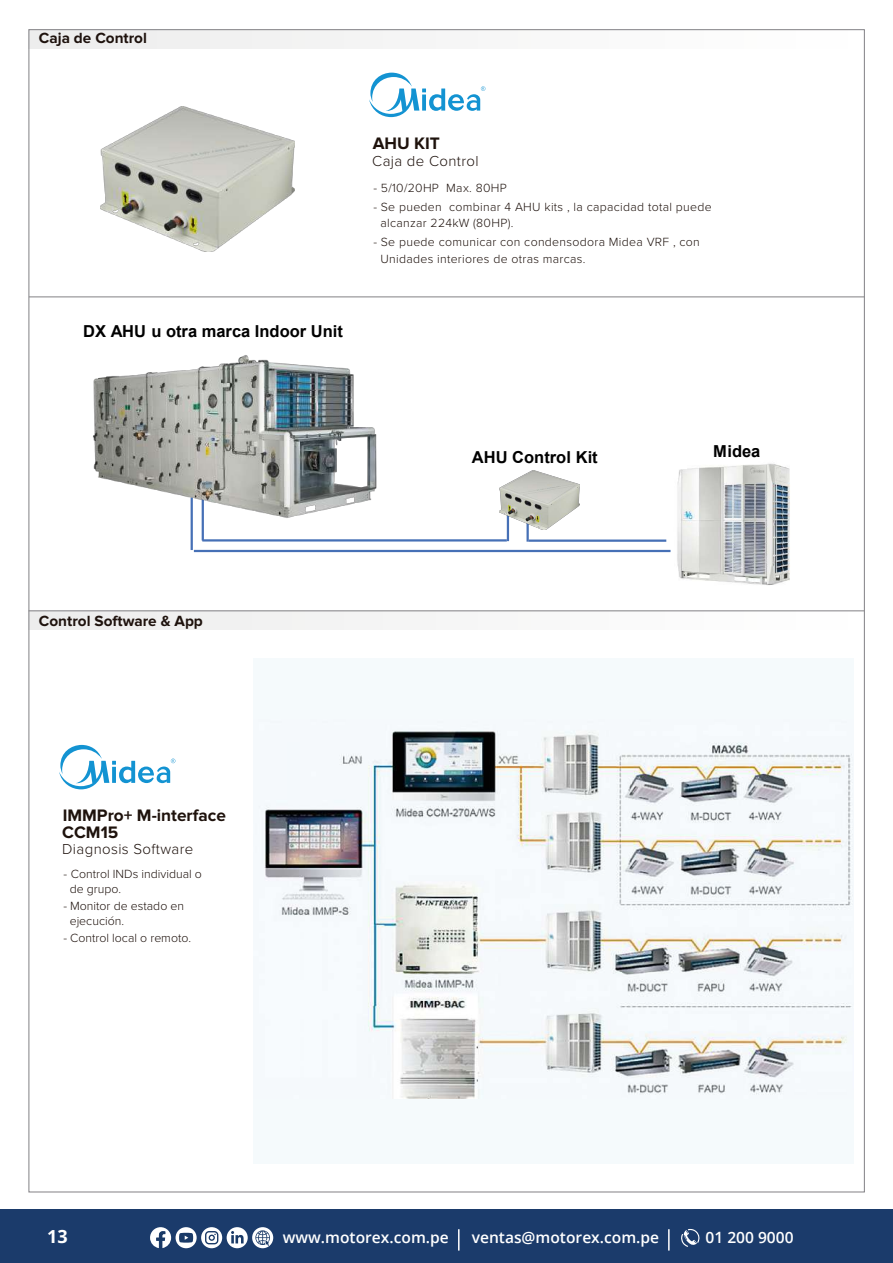
<style>
.page{position:relative;width:893px;height:1263px;background:#fff}
.page>*{position:absolute;margin:0;border:0;box-sizing:border-box;transform-origin:0 0}
.t1{font:700 18px "Open Sans";color:#fff}
.t2{font:700 17.25px "Proxima Nova";color:#1e120c}
.t3{font:700 16.5px "Arial";color:#000}
.t4{font:600 15.6px "Open Sans";color:#fff}
.t5{font:700 15.3px "Proxima Nova";color:#1e120d}
.t6{font:300 15px "Proxima Nova";letter-spacing:.025em;color:#1e120d}
.t7{font:300 12.3px/16.5px "Proxima Nova";letter-spacing:.025em;color:#1e120d}
.t8{font:300 12.3px/15px "Proxima Nova";color:#1e120d}
</style>
<div class="page">
<div style="left:0;top:1209px;width:893px;height:54px;background:#1b3b6b"></div>
<svg style="left:201px;top:1227px;width:21px;height:21px"></svg>
<div style="left:252px;top:1227px;width:21px;height:21px;background:#fff;border-radius:50%"></div>
<div style="left:227px;top:1227px;width:21px;height:21px;background:#fff;border-radius:50%"></div>
<svg style="left:231px;top:1231px;width:13px;height:12px"></svg>
<svg style="left:176px;top:1227px;width:21px;height:21px"></svg>
<svg style="left:179px;top:1233px;width:14px;height:9px"></svg>
<svg style="left:150px;top:1227px;width:21px;height:21px"></svg>
<svg style="left:255px;top:1230px;width:15px;height:16px"></svg>
<svg style="left:205px;top:1231px;width:13px;height:13px"></svg>
<hr style="left:458px;top:1229px;width:2px;height:21px;background:#fff">
<hr style="left:668px;top:1229px;width:2px;height:21px;background:#fff">
<svg style="left:681px;top:1229px;width:19px;height:18px"></svg>
<hr style="left:29px;top:297px;width:835px;height:1px;background:#828185">
<div style="left:253px;top:659px;width:601px;height:505px;background:#f5fafc"></div>
<div style="left:29px;top:611px;width:835px;height:18px;background:#f6f6f6"></div>
<div style="left:29px;top:30px;width:835px;height:18px;background:#f6f6f6"></div>
<hr style="left:29px;top:610px;width:835px;height:1px;background:#828185">
<svg style="left:369px;top:73px;width:116px;height:44px"></svg>
<svg style="left:59px;top:745px;width:116px;height:44px"></svg>
<img style="left:100px;top:107px;width:195px;height:144px">
<img style="left:648px;top:463px;width:142px;height:122px">
<svg style="left:191px;top:498px;width:479px;height:54px"></svg>
<img style="left:500px;top:470px;width:79px;height:59px">
<img style="left:93px;top:355px;width:308px;height:186px">
<img style="left:264px;top:731px;width:588px;height:368px">
<p class="t5" style="left:39px;top:29px;width:109px">Caja de Control</p>
<h3 class="t3" style="left:83px;top:319px;width:261px">DX AHU u otra marca Indoor Unit</h3>
<h2 class="t2" style="left:373px;top:133px;width:69px">AHU KIT</h2>
<p class="t7" style="left:373px;top:179px;width:135px">- 5/10/20HP Max. 80HP</p>
<p class="t6" style="left:372px;top:149px;width:108px">Caja de Control</p>
<p class="t7" style="left:380px;top:198px;width:333px;text-indent:-7px">- Se pueden combinar 4 AHU kits , la capacidad total puede alcanzar 224kW (80HP).</p>
<p class="t7" style="left:380px;top:233px;width:321px;text-indent:-7px">- Se puede comunicar con condensodora Midea VRF , con<br>Unidades interiores de otras marcas.</p>
<h3 class="t3" style="left:472px;top:445px;width:127px">AHU Control Kit</h3>
<h3 class="t3" style="left:713px;top:439px;width:49px">Midea</h3>
<p class="t5" style="left:39px;top:612px;width:165px">Control Software &amp; App</p>
<h2 class="t2" style="left:63px;top:805px;width:165px">IMMPro+ M-interface</h2>
<h2 class="t2" style="left:62px;top:822px;width:58px">CCM15</h2>
<p class="t6" style="left:62px;top:838px;width:133px">Diagnosis Software</p>
<p class="t8" style="left:70px;top:866px;width:134px;text-indent:-6px">- Control INDs individual o de grupo.</p>
<p class="t8" style="left:70px;top:898px;width:116px;text-indent:-6px">- Monitor de estado en ejecución.</p>
<p class="t8" style="left:63px;top:929px;width:129px">- Control local o remoto.</p>
<h1 class="t1" style="left:47px;top:1224px;width:22px">13</h1>
<p class="t4" style="left:283px;top:1227px;width:168px">www.motorex.com.pe</p>
<p class="t4" style="left:472px;top:1227px;width:189px">ventas@motorex.com.pe</p>
<p class="t4" style="left:705px;top:1227px;width:90px">01 200 9000</p>
</div>
